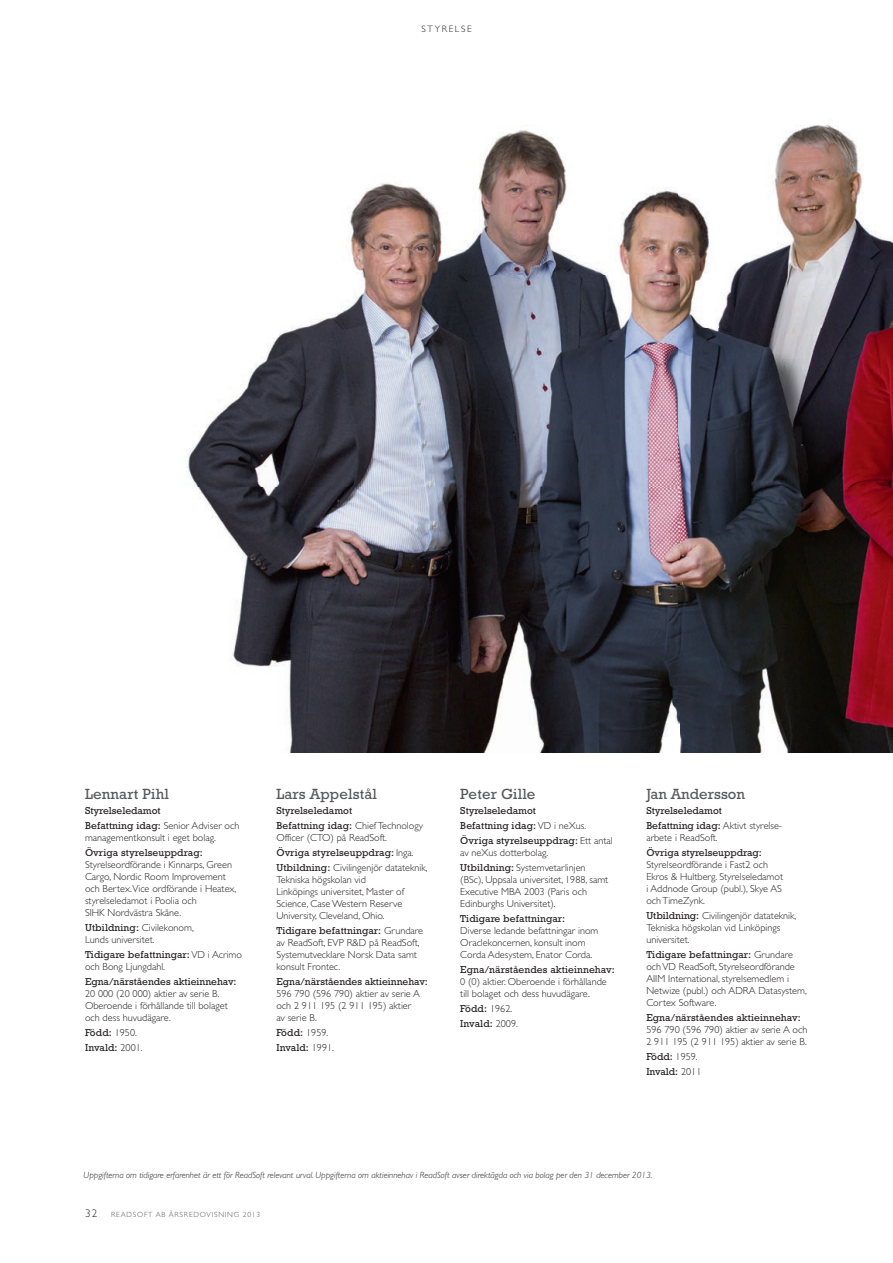
<style>
.page{position:relative;width:893px;height:1263px;background:#fff}
.page>*{position:absolute;margin:0;border:0;box-sizing:border-box;transform-origin:0 0}
.t1{font:15px "Rockwell Std";letter-spacing:.01em;color:#57585a}
.t2{font:300 11.1px "Gill Sans Std";color:#231f20}
.t3{font:300 10.2px/12px "Gill Sans Std";color:#231f20}
.t4{font:10.2px/15px "Rockwell Std";letter-spacing:.01em;color:#231f20}
.t5{font:300 9.3px "Gill Sans Std";letter-spacing:.175em;color:#231f20}
.t6{font:italic 300 9px "Gill Sans Std";color:#231f20}
.t7{font:300 7.5px "Gill Sans Std";letter-spacing:.105em;color:#57585a}
.s1{font-family:"Rockwell Std";font-weight:400}
.s2{font-family:"Gill Sans Std";font-weight:300}
</style>
<div class="page">
<img style="left:186px;top:124px;width:707px;height:629px">
<p class="t5" style="left:421px;top:24px;width:52px">STYRELSE</p>
<h1 class="t1" style="left:85px;top:785px;width:85px">Lennart Pihl</h1>
<p class="t4" style="left:85px;top:803px;width:77px">Styrelseledamot</p>
<p class="t3" style="left:85px;top:820px;width:156px"><span class="s1">Befattning idag:</span> Senior Adviser och managementkonsult i eget bolag.</p>
<p class="t4" style="left:85px;top:845px;width:119px">Övriga styrelseuppdrag:</p>
<p class="t3" style="left:85px;top:859px;width:153px">Styrelseordförande i Kinnarps, Green<br>Cargo, Nordic Room Improvement och Bertex.Vice ordförande i Heatex, styrelseledamot i Poolia och<br>SIHK Nordvästra Skåne.</p>
<p class="t3" style="left:85px;top:922px;width:110px"><span class="s1">Utbildning:</span> Civilekonom,<br>Lunds universitet.</p>
<p class="t4" style="left:85px;top:947px;width:158px">Tidigare befattningar: <span class="s2">VD i Acrimo</span></p>
<p class="t3" style="left:85px;top:961px;width:82px">och Bong Ljungdahl.</p>
<p class="t4" style="left:85px;top:974px;width:153px">Egna/närståendes aktieinnehav:</p>
<p class="t3" style="left:85px;top:988px;width:144px">20 000 (20 000) aktier av serie B.<br>Oberoende i förhållande till bolaget och dess huvudägare.</p>
<p class="t4" style="left:85px;top:1025px;width:59px">Född: <span class="s2">1950.<br></span>Invald: <span class="s2">2001.</span></p>
<h1 class="t1" style="left:276px;top:785px;width:102px">Lars Appelstål</h1>
<p class="t4" style="left:276px;top:803px;width:148px">Styrelseledamot<br>Befattning idag: <span class="s2">Chief Technology</span></p>
<p class="t3" style="left:276px;top:832px;width:112px">Officer (CTO) på ReadSoft.</p>
<p class="t4" style="left:276px;top:845px;width:139px">Övriga styrelseuppdrag: <span class="s2">Inga.</span></p>
<p class="t3" style="left:276px;top:862px;width:153px"><span class="s1">Utbildning:</span> Civilingenjör datateknik,<br>Tekniska högskolan vid<br>Linköpings universitet, Master of<br>Science, Case Western Reserve<br>University, Cleveland, Ohio.</p>
<p class="t4" style="left:276px;top:923px;width:148px">Tidigare befattningar: <span class="s2">Grundare</span></p>
<p class="t3" style="left:276px;top:937px;width:145px">av ReadSoft, EVP R&amp;D på ReadSoft,<br>Systemutvecklare Norsk Data samt konsult Frontec.</p>
<p class="t4" style="left:276px;top:974px;width:153px">Egna/närståendes aktieinnehav:</p>
<p class="t3" style="left:276px;top:988px;width:145px">596 790 (596 790) aktier av serie A och 2 911 195 (2 911 195) aktier av serie B.</p>
<p class="t4" style="left:276px;top:1025px;width:59px">Född: <span class="s2">1959.<br></span>Invald: <span class="s2">1991.</span></p>
<h1 class="t1" style="left:460px;top:785px;width:77px">Peter Gille</h1>
<p class="t4" style="left:460px;top:803px;width:154px">Styrelseledamot<br>Befattning idag: <span class="s2">VD i neXus.<br></span>Övriga styrelseuppdrag: <span class="s2">Ett antal</span></p>
<p class="t3" style="left:460px;top:845px;width:127px;line-height:15px">av neXus dotterbolag.<br><span class="s1">Utbildning:</span> Systemvetarlinjen</p>
<p class="t3" style="left:460px;top:874px;width:150px">(BSc), Uppsala universitet, 1988, samt<br>Executive MBA 2003 (Paris och<br>Edinburghs Universitet).</p>
<p class="t4" style="left:460px;top:911px;width:106px">Tidigare befattningar:</p>
<p class="t3" style="left:460px;top:925px;width:140px">Diverse ledande befattningar inom<br>Oraclekoncernen, konsult inom<br>Corda Adesystem, Enator Corda.</p>
<p class="t4" style="left:460px;top:962px;width:156px">Egna/närståendes aktieinnehav:</p>
<p class="t3" style="left:460px;top:976px;width:148px">0 (0) aktier. Oberoende i förhållande till bolaget och dess huvudägare.</p>
<p class="t4" style="left:460px;top:1001px;width:59px">Född: <span class="s2">1962.<br></span>Invald: <span class="s2">2009.</span></p>
<h1 class="t1" style="left:646px;top:785px;width:100px">Jan Andersson</h1>
<p class="t4" style="left:646px;top:803px;width:137px">Styrelseledamot<br>Befattning idag: <span class="s2">Aktivt styrelse-</span></p>
<p class="t3" style="left:646px;top:832px;width:73px">arbete i ReadSoft.</p>
<p class="t4" style="left:646px;top:845px;width:117px">Övriga styrelseuppdrag:</p>
<p class="t3" style="left:646px;top:859px;width:138px">Styrelseordförande i Fast2 och<br>Ekros &amp; Hultberg. Styrelseledamot i Addnode Group (publ.), Skye AS och TimeZynk.</p>
<p class="t3" style="left:646px;top:910px;width:152px"><span class="s1">Utbildning:</span> Civilingenjör datateknik,<br>Tekniska högskolan vid Linköpings universitet.</p>
<p class="t4" style="left:646px;top:947px;width:148px">Tidigare befattningar: <span class="s2">Grundare</span></p>
<p class="t3" style="left:646px;top:961px;width:162px">och VD ReadSoft, Styrelseordförande AIIM International, styrelsemedlem i Netwize (publ.) och ADRA Datasystem, Cortex Software.</p>
<p class="t4" style="left:646px;top:1010px;width:156px">Egna/närståendes aktieinnehav:</p>
<p class="t3" style="left:646px;top:1024px;width:163px">596 790 (596 790) aktier av serie A och<br>2 911 195 (2 911 195) aktier av serie B.</p>
<p class="t4" style="left:646px;top:1049px;width:57px">Född: <span class="s2">1959.<br></span>Invald: <span class="s2">2011</span></p>
<p class="t6" style="left:84px;top:1170px;width:570px">Uppgifterna om tidigare erfarenhet är ett för ReadSoft relevant urval. Uppgifterna om aktieinnehav i ReadSoft avser direktägda och via bolag per den 31 december 2013.</p>
<p class="t2" style="left:85px;top:1207px;width:14px">32</p>
<p class="t7" style="left:111px;top:1211px;width:151px">READSOFT AB ÅRSREDOVISNING 2013</p>
</div>
